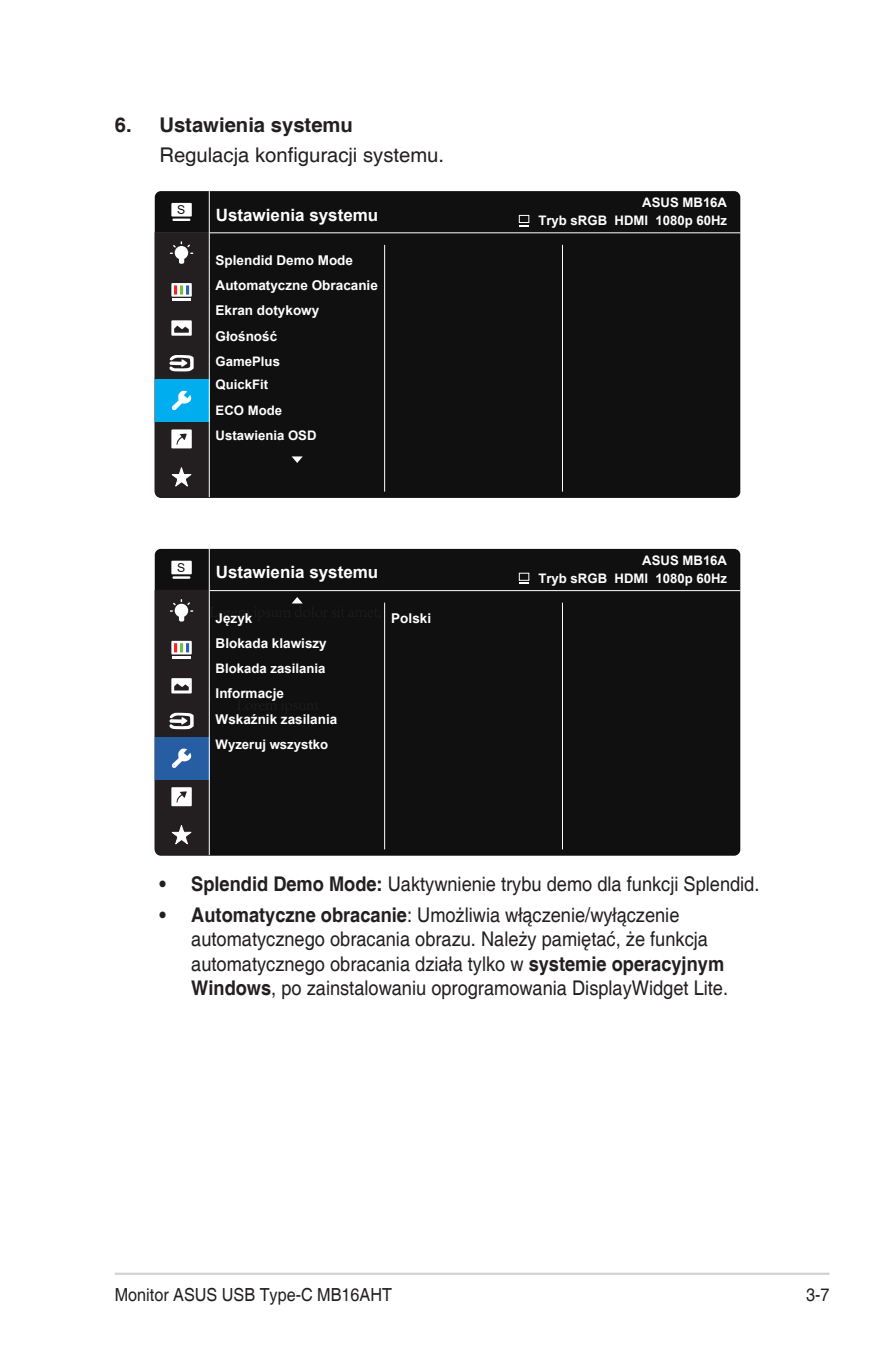
<style>
.page{position:relative;width:893px;height:1346px;background:#fff}
.page>*{position:absolute;margin:0;border:0;box-sizing:border-box;transform-origin:0 0}
.Body_Text_Indent{font:20.25px/24.3px "Helvetica";color:#231f20;scale:.9 1}
.Body_Text_Indent-2{font:20.25px "Helvetica";color:#231f20}
.OSD_Item{font:700 20.25px "Helvetica";color:#231f20}
.t1{font:18px "Helvetica";color:#231f20;scale:.9 1}
.t2{font:700 16.88px "Arial";color:#fff}
.t3{font:700 13.5px/25.2px "Arial";color:#fff}
.t4{font:700 13.05px/25.2px "Arial";color:#fff}
.t5{font:12.15px "Arial";color:#101010}
.s1{font-weight:700}
</style>
<div class="page">
<hr style="left:115px;top:1272px;width:714px;height:3px;background:#d1d2d4">
<div style="left:155px;top:191px;width:585px;height:307px;background:#101010;border-radius:6px"></div>
<hr style="left:155px;top:232px;width:585px;height:1px;background:#fff">
<hr style="left:384px;top:245px;width:1px;height:247px;background:#fff">
<hr style="left:562px;top:245px;width:1px;height:247px;background:#fff">
<div style="left:171px;top:203px;width:21px;height:14px;background:#fff"></div>
<svg style="left:172px;top:219px;width:18px;height:2px"></svg>
<hr style="left:209px;top:191px;width:1px;height:306px;background:#fff">
<svg style="left:155px;top:232px;width:55px;height:265px;background:#3a505b"></svg>
<svg style="left:292px;top:456px;width:11px;height:7px"></svg>
<div style="left:155px;top:549px;width:585px;height:307px;background:#101010;border-radius:6px"></div>
<hr style="left:155px;top:590px;width:585px;height:1px;background:#fff">
<hr style="left:384px;top:603px;width:1px;height:246px;background:#fff">
<hr style="left:562px;top:603px;width:1px;height:246px;background:#fff">
<div style="left:171px;top:561px;width:21px;height:13px;background:#fff"></div>
<hr style="left:172px;top:576px;width:18px;height:3px;background:#fff">
<hr style="left:209px;top:549px;width:1px;height:306px;background:#fff">
<svg style="left:155px;top:590px;width:55px;height:265px;background:#3f444f"></svg>
<svg style="left:292px;top:597px;width:11px;height:6px"></svg>
<div style="left:519px;top:215px;width:10px;height:8px;border:1px solid #fff"></div>
<div style="left:519px;top:573px;width:10px;height:7px;border:1px solid #fff"></div>
<p class="OSD_Item" style="left:115px;top:112px;width:240px">6. Ustawienia systemu</p>
<p class="Body_Text_Indent-2" style="left:159px;top:143px;width:286px">Regulacja konfiguracji systemu.</p>
<p class="t5" style="left:177px;top:202px;width:10px">S</p>
<p class="t2" style="left:216px;top:203px;width:164px">Ustawienia systemu</p>
<p class="t3" style="left:216px;top:248px;width:164px">Splendid Demo Mode<br>Automatyczne Obracanie</p>
<p class="t3" style="left:216px;top:298px;width:105px">Ekran dotykowy</p>
<p class="t3" style="left:216px;top:323px;width:63px">Głośność</p>
<p class="t4" style="left:216px;top:349px;width:66px">GamePlus</p>
<p class="t4" style="left:216px;top:372px;width:102px">QuickFit<br>ECO Mode<br>Ustawienia OSD</p>
<p class="t5" style="left:177px;top:559px;width:10px">S</p>
<p class="t2" style="left:216px;top:560px;width:164px">Ustawienia systemu</p>
<p class="t3" style="left:216px;top:606px;width:113px">Język<br>Blokada klawiszy</p>
<p class="t4" style="left:216px;top:656px;width:111px">Blokada zasilania</p>
<p class="t3" style="left:216px;top:681px;width:70px">Informacje</p>
<p class="t3" style="left:216px;top:706px;width:123px">Wskaźnik zasilania</p>
<p class="t4" style="left:216px;top:731px;width:114px">Wyzeruj wszystko</p>
<p class="t3" style="left:391px;top:606px;width:41px">Polski</p>
<p class="t4" style="left:642px;top:190px;width:86px">ASUS MB16A</p>
<p class="t4" style="left:538px;top:208px;width:190px">Tryb sRGB HDMI 1080p 60Hz</p>
<p class="t4" style="left:642px;top:548px;width:86px">ASUS MB16A</p>
<p class="t4" style="left:538px;top:565px;width:190px">Tryb sRGB HDMI 1080p 60Hz</p>
<p class="Body_Text_Indent" style="left:159px;top:873px;width:668px"><span class="s1">• Splendid Demo Mode:</span> Uaktywnienie trybu demo dla funkcji Splendid.</p>
<p class="Body_Text_Indent" style="left:191px;top:903px;width:598px;text-indent:-32px"><span class="s1">• Automatyczne obracanie</span>: Umożliwia włączenie/wyłączenie automatycznego obracania obrazu. Należy pamiętać, że funkcja automatycznego obracania działa tylko w <span class="s1">systemie operacyjnym Windows</span>, po zainstalowaniu oprogramowania DisplayWidget Lite.</p>
<p class="t1" style="left:115px;top:1284px;width:310px">Monitor ASUS USB Type-C MB16AHT</p>
<p class="t1" style="left:806px;top:1284px;width:28px">3-7</p>
</div>
